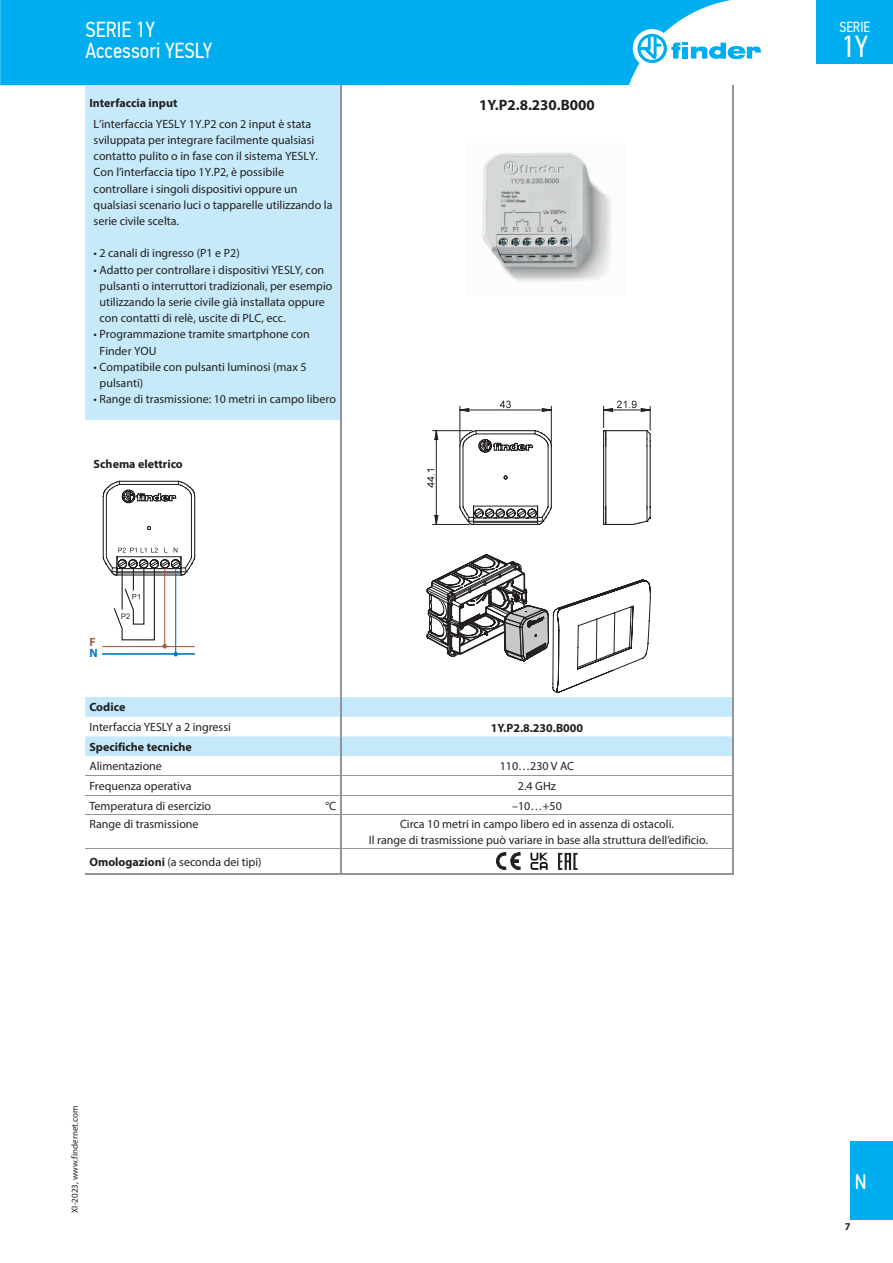
<style>
.page{position:relative;width:893px;height:1263px;background:#fff}
.page>*{position:absolute;margin:0;border:0;box-sizing:border-box;transform-origin:0 0}
.t1{font:30.3px "PF Din Text Cond Pro";color:#fff}
.t2{font:21.75px/21px "PF Din Text Cond Pro";color:#fff}
.t3{font:21px "PF Din Text Cond Pro";color:#fff}
.t4{font:700 15px "Myriad Pro";color:#231f20}
.t5{font:14.55px "PF Din Text Cond Pro";color:#fff}
.t6{font:12px/16.2px "Myriad Pro";color:#231f20}
.t7{font:700 12px "Myriad Pro";color:#231f20}
.t8{font:700 12px "Myriad Pro";color:#007ac2}
.t9{font:700 12px "Myriad Pro";color:#a65d4a}
.t10{font:700 10.5px "Myriad Pro";color:#231f20}
.t11{font:9px "Myriad Pro";color:#231f20}
.s1{font-weight:700}
</style>
<div class="page">
<div style="left:0;top:0;width:731px;height:85px;background:#00aeef"></div>
<div style="left:633px;top:29px;width:38px;height:39px;background:#fff;border-radius:50%"></div>
<svg style="left:637px;top:34px;width:124px;height:29px"></svg>
<div style="left:816px;top:0;width:77px;height:64px;background:#00aeef"></div>
<div style="left:850px;top:1141px;width:43px;height:79px;background:#00aeef"></div>
<div style="left:85px;top:85px;width:255px;height:334px;background:#c6eafa"></div>
<svg style="left:732px;top:85px;width:2px;height:29px"></svg>
<hr style="left:732px;top:795px;width:2px;height:20px;background:#939598">
<hr style="left:85px;top:814px;width:256px;height:1px;background:#939598">
<hr style="left:732px;top:114px;width:2px;height:310px;background:#939598">
<hr style="left:340px;top:114px;width:2px;height:310px;background:#939598">
<svg style="left:340px;top:85px;width:2px;height:29px"></svg>
<hr style="left:340px;top:849px;width:2px;height:24px;background:#939598">
<hr style="left:732px;top:848px;width:2px;height:25px;background:#939598">
<hr style="left:341px;top:814px;width:391px;height:1px;background:#939598">
<hr style="left:340px;top:815px;width:2px;height:33px;background:#939598">
<hr style="left:732px;top:815px;width:2px;height:33px;background:#939598">
<hr style="left:85px;top:848px;width:256px;height:1px;background:#939598">
<hr style="left:341px;top:848px;width:391px;height:1px;background:#939598">
<hr style="left:85px;top:873px;width:256px;height:2px;background:#939598">
<hr style="left:341px;top:873px;width:393px;height:2px;background:#939598">
<img style="left:482px;top:152px;width:130px;height:130px">
<svg style="left:85px;top:401px;width:649px;height:413px"></svg>
<svg style="left:558px;top:853px;width:20px;height:17px"></svg>
<svg style="left:530px;top:853px;width:18px;height:17px"></svg>
<svg style="left:496px;top:852px;width:24px;height:18px"></svg>
<h2 class="t2" style="left:85px;top:19px;width:128px">SERIE 1Y<br>Accessori YESLY</h2>
<p class="t7" style="left:89px;top:95px;width:90px">Interfaccia input</p>
<p class="t6" style="left:94px;top:115px;width:240px">L’interfaccia YESLY 1Y.P2 con 2 input è stata sviluppata per integrare facilmente qualsiasi contatto pulito o in fase con il sistema YESLY.<br>Con l’interfaccia tipo 1Y.P2, è possibile controllare i singoli dispositivi oppure un qualsiasi scenario luci o tapparelle utilizzando la serie civile scelta.</p>
<p class="t6" style="left:94px;top:245px;width:148px">• 2 canali di ingresso (P1 e P2)</p>
<p class="t6" style="left:100px;top:261px;width:234px;text-indent:-6px">• Adatto per controllare i dispositivi YESLY, con pulsanti o interruttori tradizionali, per esempio utilizzando la serie civile già installata oppure con contatti di relè, uscite di PLC, ecc.</p>
<p class="t6" style="left:100px;top:326px;width:212px;text-indent:-6px">• Programmazione tramite smartphone con<br>Finder YOU</p>
<p class="t6" style="left:100px;top:358px;width:208px;text-indent:-6px">• Compatibile con pulsanti luminosi (max 5 pulsanti)</p>
<p class="t6" style="left:94px;top:391px;width:244px">• Range di trasmissione: 10 metri in campo libero</p>
<p class="t7" style="left:94px;top:456px;width:91px">Schema elettrico</p>
<p class="t9" style="left:89px;top:634px;width:8px">F</p>
<p class="t8" style="left:89px;top:645px;width:10px">N</p>
<p class="t4" style="left:479px;top:95px;width:117px">1Y.P2.8.230.B000</p>
<p class="t7" style="left:89px;top:699px;width:37px">Codice</p>
<p class="t6" style="left:89px;top:719px;width:143px">Interfaccia YESLY a 2 ingressi</p>
<p class="t7" style="left:491px;top:720px;width:94px">1Y.P2.8.230.B000</p>
<p class="t7" style="left:89px;top:739px;width:104px">Specifiche tecniche</p>
<p class="t6" style="left:89px;top:758px;width:74px">Alimentazione</p>
<p class="t6" style="left:500px;top:758px;width:76px">110…230 V AC</p>
<p class="t6" style="left:89px;top:778px;width:104px">Frequenza operativa</p>
<p class="t6" style="left:518px;top:778px;width:40px">2.4 GHz</p>
<p class="t6" style="left:89px;top:797px;width:123px">Temperatura di esercizio</p>
<p class="t6" style="left:325px;top:797px;width:12px">°C</p>
<p class="t6" style="left:512px;top:797px;width:51px">–10…+50</p>
<p class="t6" style="left:89px;top:816px;width:111px">Range di trasmissione</p>
<p class="t6" style="left:369px;top:816px;width:341px;text-align:center">Circa 10 metri in campo libero ed in assenza di ostacoli.<br>Il range di trasmissione può variare in base alla struttura dell’edificio.</p>
<p class="t6" style="left:89px;top:853px;width:174px"><span class="s1">Omologazioni</span> (a seconda dei tipi)</p>
<p class="t11" style="left:69px;top:1213px;width:108px;rotate:-90deg">XI-2023, www.findernet.com</p>
<p class="t5" style="left:839px;top:19px;width:32px">SERIE</p>
<h1 class="t1" style="left:841px;top:28px;width:28px">1Y</h1>
<h3 class="t3" style="left:855px;top:1169px;width:13px">N</h3>
<p class="t10" style="left:845px;top:1219px;width:7px">7</p>
</div>
